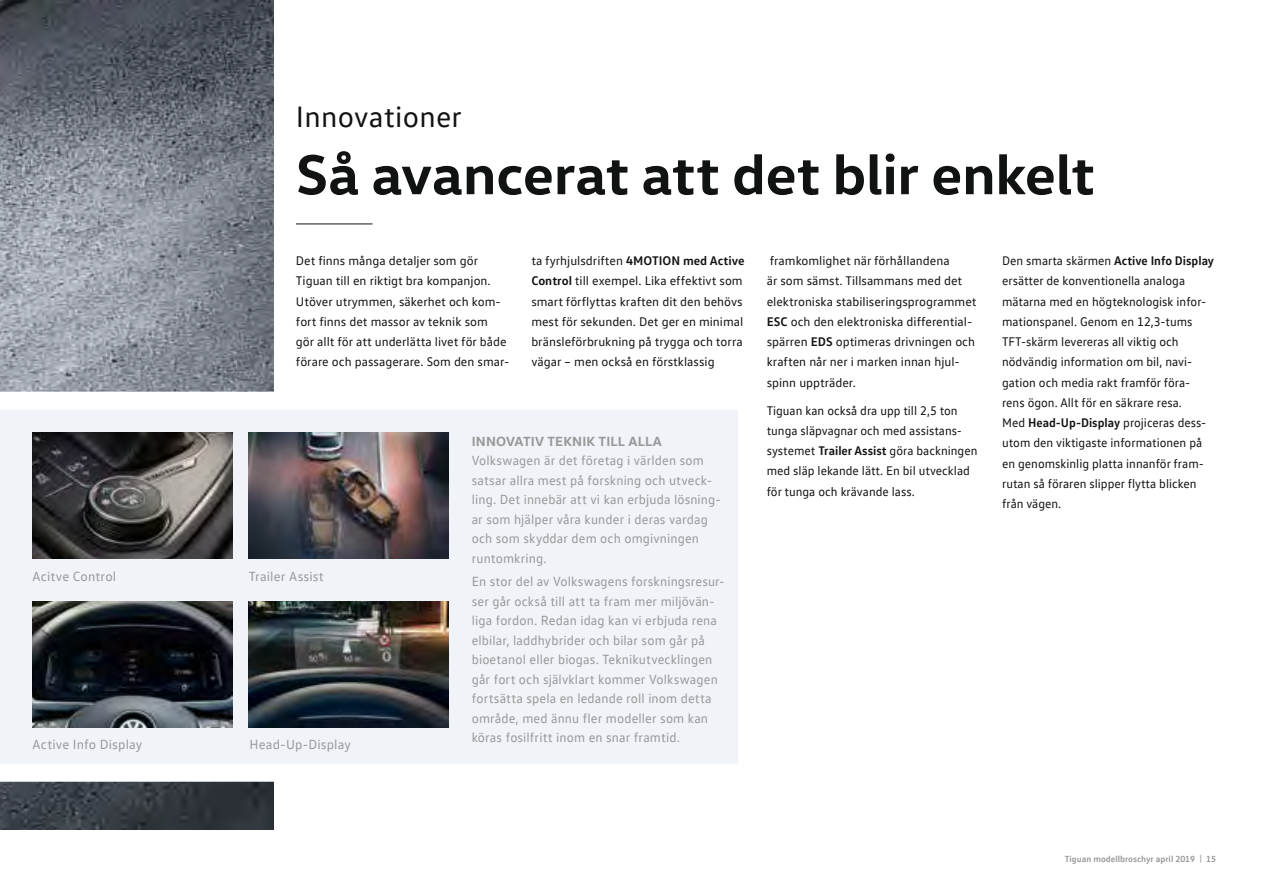
<style>
.page{position:relative;width:1263px;height:893px;background:#fff}
.page>*{position:absolute;margin:0;border:0;box-sizing:border-box;transform-origin:0 0}
.t1{font:700 57px "VW Head";color:#111212}
.t2{font:30px "VW Text";letter-spacing:.01em;color:#111212}
.t3{font:13.5px/19.5px "VW Text";letter-spacing:.01em;color:#989898}
.t4{font:700 13.5px "VW Head";letter-spacing:.01em;color:#989898}
.t5{font:12.75px/20.2px "VW Text";color:#111212}
.t6{font:700 9px "VW Text";color:#989898}
.s1{font-weight:700}
</style>
<div class="page">
<img style="left:0;top:0;width:274px;height:829px">
<hr style="left:296px;top:224px;width:76px;height:1px;background:#111212">
<svg style="left:0;top:383px;width:738px;height:408px"></svg>
<img style="left:33px;top:601px;width:199px;height:126px">
<img style="left:33px;top:433px;width:199px;height:126px">
<img style="left:249px;top:601px;width:200px;height:126px">
<img style="left:249px;top:433px;width:200px;height:126px">
<h2 class="t2" style="left:296px;top:98px;width:168px">Innovationer</h2>
<h1 class="t1" style="left:296px;top:137px;width:800px">Så avancerat att det blir enkelt</h1>
<p class="t5" style="left:296px;top:250px;width:215px">Det finns många detaljer som gör Tiguan till en riktigt bra kompanjon.<br>Utöver utrymmen, säkerhet och kom&shy;fort finns det massor av teknik som gör allt för att underlätta livet för både förare och passagerare. Som den smar-</p>
<p class="t5" style="left:531px;top:250px;width:215px">ta fyrhjulsdriften <span class="s1">4MOTION med Active Control</span> till exempel. Lika effektivt som smart förflyttas kraften dit den behövs mest för sekunden. Det ger en minimal bränsleförbrukning på trygga och torra vägar – men också en förstklassig</p>
<p class="t5" style="left:767px;top:250px;width:211px">framkomlighet när förhållandena<br>är som sämst. Tillsammans med det elektroniska stabiliseringsprogrammet <span class="s1">ESC</span> och den elektroniska differential&shy;spärren <span class="s1">EDS</span> optimeras drivningen och kraften når ner i marken innan hjul&shy;spinn uppträder.</p>
<p class="t5" style="left:767px;top:400px;width:212px">Tiguan kan också dra upp till 2,5 ton tunga släpvagnar och med assistans&shy;systemet <span class="s1">Trailer Assist</span> göra backningen med släp lekande lätt. En bil utvecklad för tunga och krävande lass.</p>
<p class="t4" style="left:472px;top:432px;width:192px">INNOVATIV TEKNIK TILL ALLA</p>
<p class="t3" style="left:472px;top:450px;width:251px">Volkswagen är det företag i världen som satsar allra mest på forskning och utveck&shy;ling. Det innebär att vi kan erbjuda lösning&shy;ar som hjälper våra kunder i deras vardag och som skyddar dem och omgivningen runtomkring.</p>
<p class="t3" style="left:472px;top:572px;width:254px">En stor del av Volkswagens forskningsresur&shy;ser går också till att ta fram mer miljövän&shy;liga fordon. Redan idag kan vi erbjuda rena elbilar, laddhybrider och bilar som går på bioetanol eller biogas. Teknikutvecklingen går fort och självklart kommer Volkswagen fortsätta spela en ledande roll inom detta område, med ännu fler modeller som kan köras fosilfritt inom en snar framtid.</p>
<p class="t3" style="left:33px;top:566px;width:85px">Acitve Control</p>
<p class="t3" style="left:249px;top:566px;width:77px">Trailer Assist</p>
<p class="t3" style="left:33px;top:734px;width:111px">Active Info Display</p>
<p class="t3" style="left:250px;top:734px;width:103px">Head-Up-Display</p>
<p class="t5" style="left:1002px;top:250px;width:214px">Den smarta skärmen <span class="s1">Active Info Display </span>ersätter de konventionella analoga mätarna med en högteknologisk infor&shy;mationspanel. Genom en 12,3-tums TFT-skärm levereras all viktig och nödvändig information om bil, navi&shy;gation och media rakt framför föra&shy;rens ögon. Allt för en säkrare resa.<br>Med <span class="s1">Head-Up-Display</span> projiceras dess&shy;utom den viktigaste informationen på en genomskinlig platta innanför fram&shy;rutan så föraren slipper flytta blicken från vägen.</p>
<p class="t6" style="left:1065px;top:853px;width:153px">Tiguan modellbroschyr april 2019 | 15</p>
</div>
